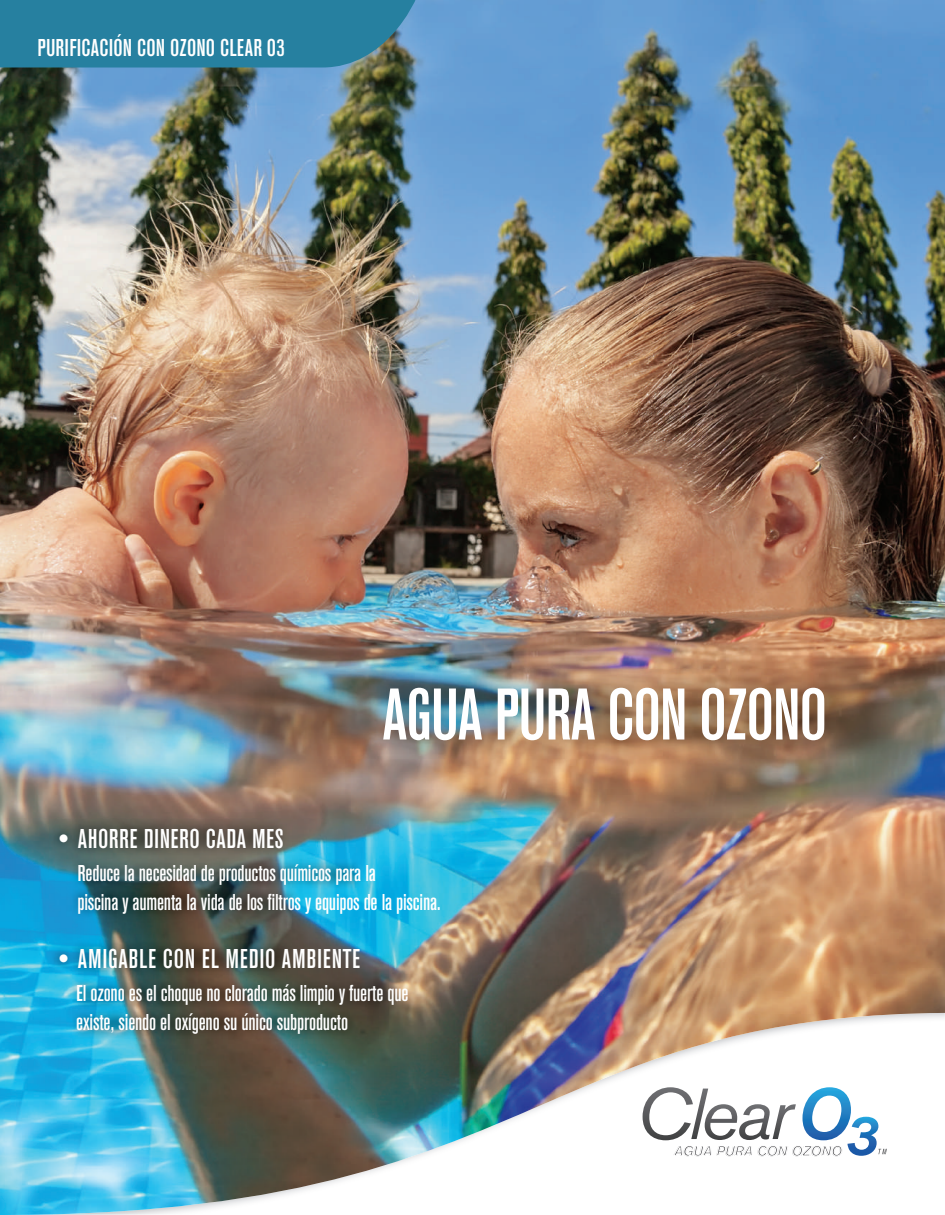
<style>
.page{position:relative;width:945px;height:1215px;background:#fff}
.page>*{position:absolute;margin:0;border:0;box-sizing:border-box;transform-origin:0 0}
.t1{font:condensed 76.5px "Craft Gothic";letter-spacing:-.02em;color:#fff}
.t2{font:condensed 28.5px "Craft Gothic";letter-spacing:.02em;color:#fff}
.t3{font:condensed 25.5px "Craft Gothic";letter-spacing:.005em;color:#fff}
.t4{font:condensed 24px/28.8px "Craft Gothic";letter-spacing:-.01em;color:#fff}
.t5{font:italic 600 15px "Craft Gothic";letter-spacing:-.01em;color:#636366}
</style>
<div class="page">
<img style="left:0;top:0;width:945px;height:1215px">
<img style="left:236px;top:669px;width:667px;height:89px">
<img style="left:50px;top:819px;width:338px;height:224px">
<svg style="left:643px;top:1087px;width:244px;height:69px"></svg>
<svg style="left:0;top:0;width:415px;height:68px"></svg>
<p class="t3" style="left:37px;top:33px;width:250px">PURIFICACIÓN CON OZONO CLEAR O3</p>
<h1 class="t1" style="left:382px;top:672px;width:447px">AGUA PURA CON OZONO</h1>
<p class="t2" style="left:54px;top:823px;width:231px">• AHORRE DINERO CADA MES</p>
<p class="t4" style="left:77px;top:859px;width:365px">Reduce la necesidad de productos químicos para la<br>piscina y aumenta la vida de los filtros y equipos de la piscina.</p>
<p class="t2" style="left:54px;top:943px;width:308px">• AMIGABLE CON EL MEDIO AMBIENTE</p>
<p class="t4" style="left:76px;top:979px;width:334px">El ozono es el choque no clorado más limpio y fuerte que existe, siendo el oxígeno su único subproducto</p>
<p class="t5" style="left:674px;top:1142px;width:169px">AGUA PURA CON OZONO</p>
</div>
